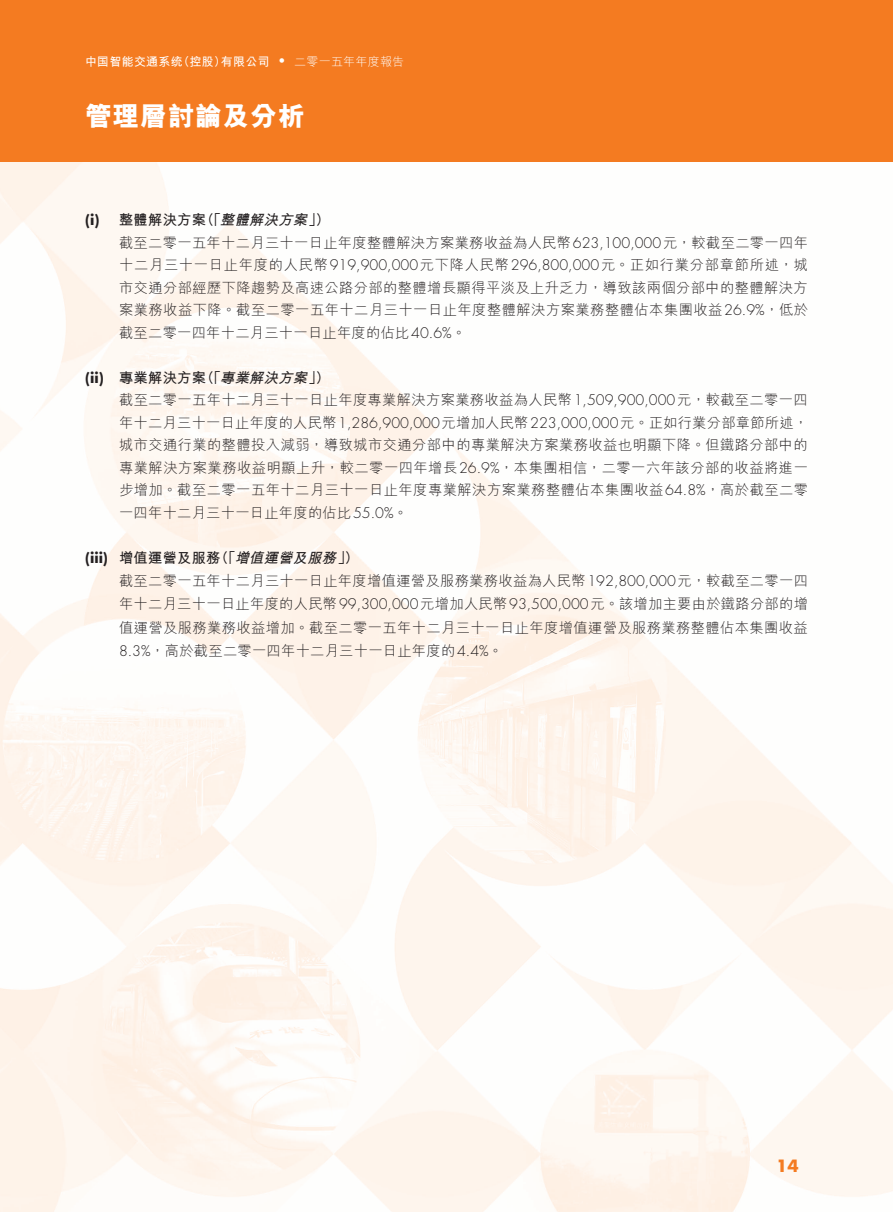
<style>
.page{position:relative;width:893px;height:1212px;background:#fff}
.page>*{position:absolute;margin:0;border:0;box-sizing:border-box;transform-origin:0 0}
.t1{font:800 27px "M Hei HK";letter-spacing:.02em;color:#fff}
.t2{font:700 16.5px "Futura Std";color:#f47b21}
._00_txt{font:300 14.25px/22.5px "M Hei HK";letter-spacing:.03em;color:#231f20;text-align:justify}
._03_H3{font:700 14.25px "M Hei HK";letter-spacing:.02em;color:#231f20}
._03_H3-2{font:italic 700 14.25px "M Hei HK";color:#231f20}
._03_H3-3{font:700 14.25px "Futura Std";color:#231f20}
.t3{font:700 12px "M Hei HKS";letter-spacing:.02em;color:#fff}
.t4{font:300 12px "M Hei HK";letter-spacing:.02em;color:#fff}
.t5{font:700 12px "Futura Std";color:#fff}
.s1{font-style:normal}
.s2{font-family:"Futura Std"}
</style>
<div class="page">
<img style="left:0;top:162px;width:893px;height:1050px">
<div style="left:0;top:0;width:893px;height:162px;background:#f47b21"></div>
<p class="t4" style="left:294px;top:55px;width:111px">二零一五年年度報告</p>
<p class="t3" style="left:85px;top:53px;width:99px">中国智能交通系統</p>
<h1 class="t1" style="left:85px;top:103px;width:221px">管理層討論及分析</h1>
<p class="t3" style="left:178px;top:53px;width:50px">（控股）</p>
<p class="t3" style="left:221px;top:53px;width:50px">有限公司</p>
<p class="t5" style="left:278px;top:53px;width:10px">•</p>
<p class="_03_H3-3" style="left:85px;top:211px;width:16px">)i(</p>
<p class="_03_H3" style="left:119px;top:210px;width:88px">整體解決方案</p>
<p class="_03_H3-2" style="left:200px;top:210px;width:113px"><span class="s1">（「</span>整體解決方案</p>
<p class="_03_H3" style="left:308px;top:210px;width:23px">(「</p>
<p class="_03_H3-3" style="left:85px;top:368px;width:20px">(ii)</p>
<p class="_00_txt" style="left:119px;top:231px;width:691px">截至二零一五年十二月三十一日止年度整體解決方案業務收益為人民幣<span class="s2">623,100,000</span>元，較截至二零一四年十二月三十一日止年度的人民幣<span class="s2">919,900,000</span>元下降人民幣<span class="s2">296,800,000</span>元。正如行業分部章節所述，城市交通分部經歷下降趨勢及高速公路分部的整體增長顯得平淡及上升乏力，導致該兩個分部中的整體解決方案業務收益下降。截至二零一五年十二月三十一日止年度整體解決方案業務整體佔本集團收益<span class="s2">26.9%</span>，低於截至二零一四年十二月三十一日止年度的佔比<span class="s2">40.6%</span>。</p>
<p class="_03_H3" style="left:308px;top:367px;width:23px">(「</p>
<p class="_03_H3" style="left:119px;top:367px;width:88px">專業解決方案</p>
<p class="_03_H3-2" style="left:200px;top:367px;width:113px"><span class="s1">（「</span>專業解決方案</p>
<p class="_03_H3-3" style="left:85px;top:548px;width:24px">(iii)</p>
<p class="_00_txt" style="left:119px;top:389px;width:691px">截至二零一五年十二月三十一日止年度專業解決方案業務收益為人民幣<span class="s2">1,509,900,000</span>元，較截至二零一四年十二月三十一日止年度的人民幣<span class="s2">1,286,900,000</span>元增加人民幣<span class="s2">223,000,000</span>元。正如行業分部章節所述，城市交通行業的整體投入減弱，導致城市交通分部中的專業解決方案業務收益也明顯下降。但鐵路分部中的專業解決方案業務收益明顯上升，較二零一四年增長<span class="s2">26.9%</span>，本集團相信，二零一六年該分部的收益將進一步增加。截至二零一五年十二月三十一日止年度專業解決方案業務整體佔本集團收益<span class="s2">64.8%</span>，高於截至二零一四年十二月三十一日止年度的佔比<span class="s2">55.0%</span>。</p>
<p class="_03_H3" style="left:337px;top:547px;width:23px">(「</p>
<p class="_03_H3" style="left:119px;top:547px;width:103px">增值運營及服務</p>
<p class="_03_H3-2" style="left:215px;top:547px;width:127px"><span class="s1">（「</span>增值運營及服務</p>
<p class="_00_txt" style="left:119px;top:569px;width:690px;line-height:23.2px">截至二零一五年十二月三十一日止年度增值運營及服務業務收益為人民幣<span class="s2">192,800,000</span>元，較截至二零一四年十二月三十一日止年度的人民幣<span class="s2">99,300,000</span>元增加人民幣<span class="s2">93,500,000</span>元。該增加主要由於鐵路分部的增值運營及服務業務收益增加。截至二零一五年十二月三十一日止年度增值運營及服務業務整體佔本集團收益<span class="s2">8.3%</span>，高於截至二零一四年十二月三十一日止年度的<span class="s2">4.4%</span>。</p>
<p class="t2" style="left:776px;top:1155px;width:24px">14</p>
</div>
